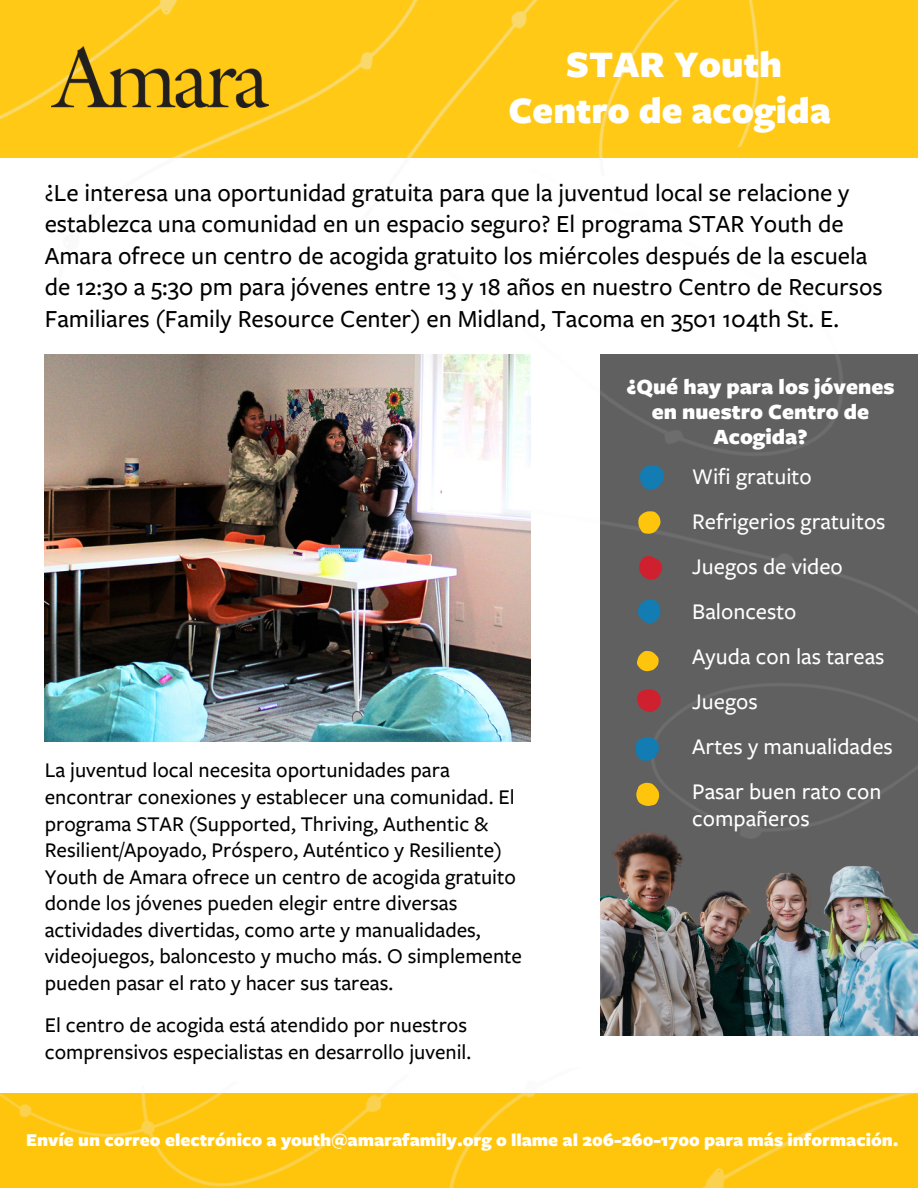
<style>
.page{position:relative;width:918px;height:1188px;background:#fff}
.page>*{position:absolute;margin:0;border:0;box-sizing:border-box;transform-origin:0 0}
.t1{font:900 38.85px "Freight Sans Pro";color:#fff}
.t2{font:500 25.5px/31.5px "Freight Sans Pro";color:#000}
.t3{font:500 23.25px/27px "Freight Sans Pro";color:#fff}
.t4{font:900 22.5px/24.8px "Freight Sans Pro";color:#fff;text-align:center}
.t5{font:500 21.75px/26.5px "Freight Sans Pro";color:#000}
.t6{font:900 18.75px "Freight Sans Pro";color:#fff}
</style>
<div class="page">
<img style="left:301px;top:354px;width:617px;height:468px">
<div style="left:0;top:0;width:918px;height:158px;background:#ffc915"></div>
<div style="left:0;top:1093px;width:918px;height:95px;background:#ffc50c"></div>
<img style="left:51px;top:46px;width:217px;height:61px">
<svg style="left:633px;top:647px;width:30px;height:29px"></svg>
<svg style="left:640px;top:465px;width:24px;height:24px"></svg>
<img style="left:45px;top:355px;width:486px;height:387px">
<img style="left:600px;top:822px;width:318px;height:214px">
<svg style="left:638px;top:511px;width:22px;height:23px"></svg>
<svg style="left:634px;top:595px;width:32px;height:32px"></svg>
<svg style="left:635px;top:737px;width:24px;height:24px"></svg>
<svg style="left:633px;top:780px;width:29px;height:29px"></svg>
<svg style="left:634px;top:552px;width:32px;height:31px"></svg>
<svg style="left:637px;top:689px;width:24px;height:23px"></svg>
<p class="t1" style="left:566px;top:37px;width:217px">STAR Youth</p>
<p class="t1" style="left:508px;top:83px;width:324px">Centro de acogida</p>
<p class="t2" style="left:45px;top:177px;width:840px">¿Le interesa una oportunidad gratuita para que la juventud local se relacione y establezca una comunidad en un espacio seguro? El programa STAR Youth de Amara ofrece un centro de acogida gratuito los miércoles después de la escuela de 12:30 a 5:30 pm para jóvenes entre 13 y 18 años en nuestro Centro de Recursos Familiares (Family Resource Center) en Midland, Tacoma en 3501 104th St. E.</p>
<p class="t5" style="left:45px;top:757px;width:479px">La juventud local necesita oportunidades para encontrar conexiones y establecer una comunidad. El programa STAR (Supported, Thriving, Authentic &amp; Resilient/Apoyado, Próspero, Auténtico y Resiliente)<br>Youth de Amara ofrece un centro de acogida gratuito donde los jóvenes pueden elegir entre diversas actividades divertidas, como arte y manualidades, videojuegos, baloncesto y mucho más. O simplemente pueden pasar el rato y hacer sus tareas.</p>
<p class="t5" style="left:45px;top:1012px;width:428px">El centro de acogida está atendido por nuestros comprensivos especialistas en desarrollo juvenil.</p>
<p class="t4" style="left:626px;top:374px;width:270px">¿Qué hay para los jóvenes en nuestro Centro de<br>Acogida?</p>
<p class="t3" style="left:692px;top:464px;width:121px">Wifi gratuito</p>
<p class="t3" style="left:692px;top:509px;width:195px">Refrigerios gratuitos</p>
<p class="t3" style="left:692px;top:554px;width:152px">Juegos de video</p>
<p class="t3" style="left:692px;top:599px;width:106px">Baloncesto</p>
<p class="t3" style="left:692px;top:644px;width:194px">Ayuda con las tareas</p>
<p class="t3" style="left:692px;top:689px;width:67px">Juegos</p>
<p class="t3" style="left:692px;top:734px;width:202px">Artes y manualidades</p>
<p class="t3" style="left:692px;top:779px;width:191px">Pasar buen rato con compañeros</p>
<p class="t6" style="left:26px;top:1127px;width:874px">Envíe un correo electrónico a youth@amarafamily.org o llame al 206-260-1700 para más información.</p>
</div>
